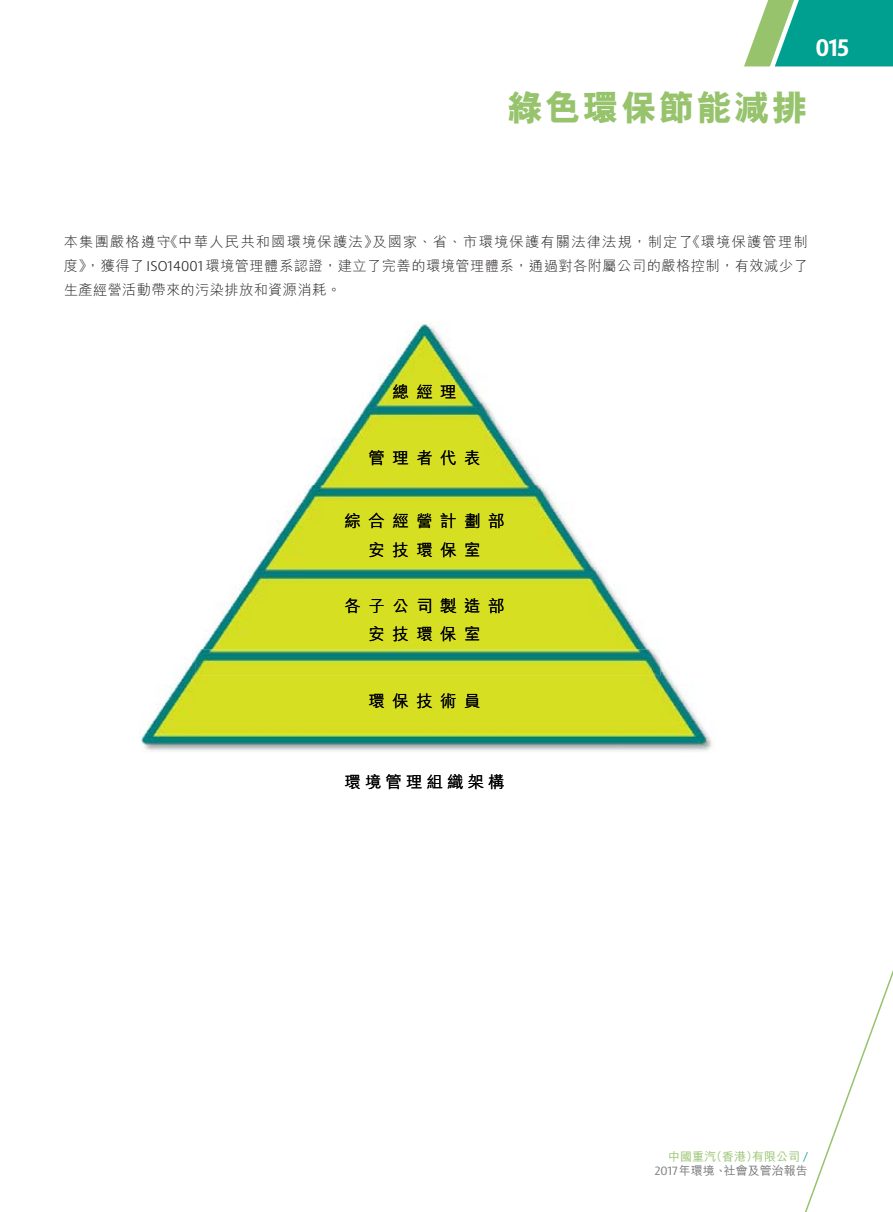
<style>
.page{position:relative;width:893px;height:1212px;background:#fff}
.page>*{position:absolute;margin:0;border:0;box-sizing:border-box;transform-origin:0 0}
.主標題{font:800 36px "M Hei HK";letter-spacing:.05em;color:#96c36c}
.t1{font:700 24px "Sinova Pro";color:#fff;scale:.9 1}
.t2{font:16.5px/28.7px "M Hei HK Medium E Ten B5 H";letter-spacing:.455em;color:#000;text-align:center}
.t3{font:16.5px "M Hei HK Medium E Ten B5 H";letter-spacing:.24em;color:#000}
._1__內文{font:300 14.25px/24px "M Hei HK";letter-spacing:.03em;color:#231f20;text-align:justify}
.t4{font:500 12px/14.4px "M Hei HK";color:#96c36c;text-align:right}
.s1{font-family:"Sinova Pro"}
.s2{font-family:"M Hei HKS"}
.s3{font-family:"Sinova Pro";font-weight:400;color:#00a091}
.s4{font-family:"Sinova Pro";font-weight:400;color:#808285}
.s5{color:#76787b}
.s6{font-family:"M Hei HKS";color:#76787b}
</style>
<div class="page">
<svg style="left:805px;top:970px;width:88px;height:242px"></svg>
<svg style="left:744px;top:0;width:149px;height:66px;background:#37b097"></svg>
<img style="left:368px;top:322px;width:117px;height:81px">
<img style="left:313px;top:403px;width:227px;height:82px">
<img style="left:257px;top:485px;width:338px;height:82px">
<img style="left:202px;top:567px;width:449px;height:82px">
<img style="left:140px;top:649px;width:573px;height:103px">
<h2 class="t1" style="left:816px;top:33px;width:38px">015</h2>
<p class="主標題" style="left:507px;top:90px;width:302px">綠色環保節能減排</p>
<p class="_1__內文" style="left:64px;top:229px;width:746px">本集團嚴格遵守《中華人民共和國環境保護法》及國家、省、市環境保護有關法律法規，制定了《環境保護管理制度》，獲得了<span class="s1">ISO14001</span>環境管理體系認證，建立了完善的環境管理體系，通過對各附屬公司的嚴格控制，有效減少了生產經營活動帶來的污染排放和資源消耗。</p>
<p class="t2" style="left:392px;top:376px;width:66px">總經理</p>
<p class="t2" style="left:368px;top:442px;width:114px">管理者代表</p>
<p class="t2" style="left:344px;top:505px;width:162px">綜合經營計劃部安技環保室</p>
<p class="t2" style="left:344px;top:591px;width:162px;line-height:27.9px">各子公司製造部安技環保室</p>
<p class="t2" style="left:368px;top:685px;width:114px">環保技術員</p>
<p class="t3" style="left:344px;top:770px;width:162px">環境管理組織架構</p>
<p class="t4" style="left:655px;top:1148px;width:155px">中國重汽<span class="s2">（</span>香港<span class="s2">）</span>有限公司 <span class="s3">/<br></span><span class="s4">2017</span><span class="s5">年環境</span><span class="s6">、</span><span class="s5">社會及管治報告</span></p>
</div>
